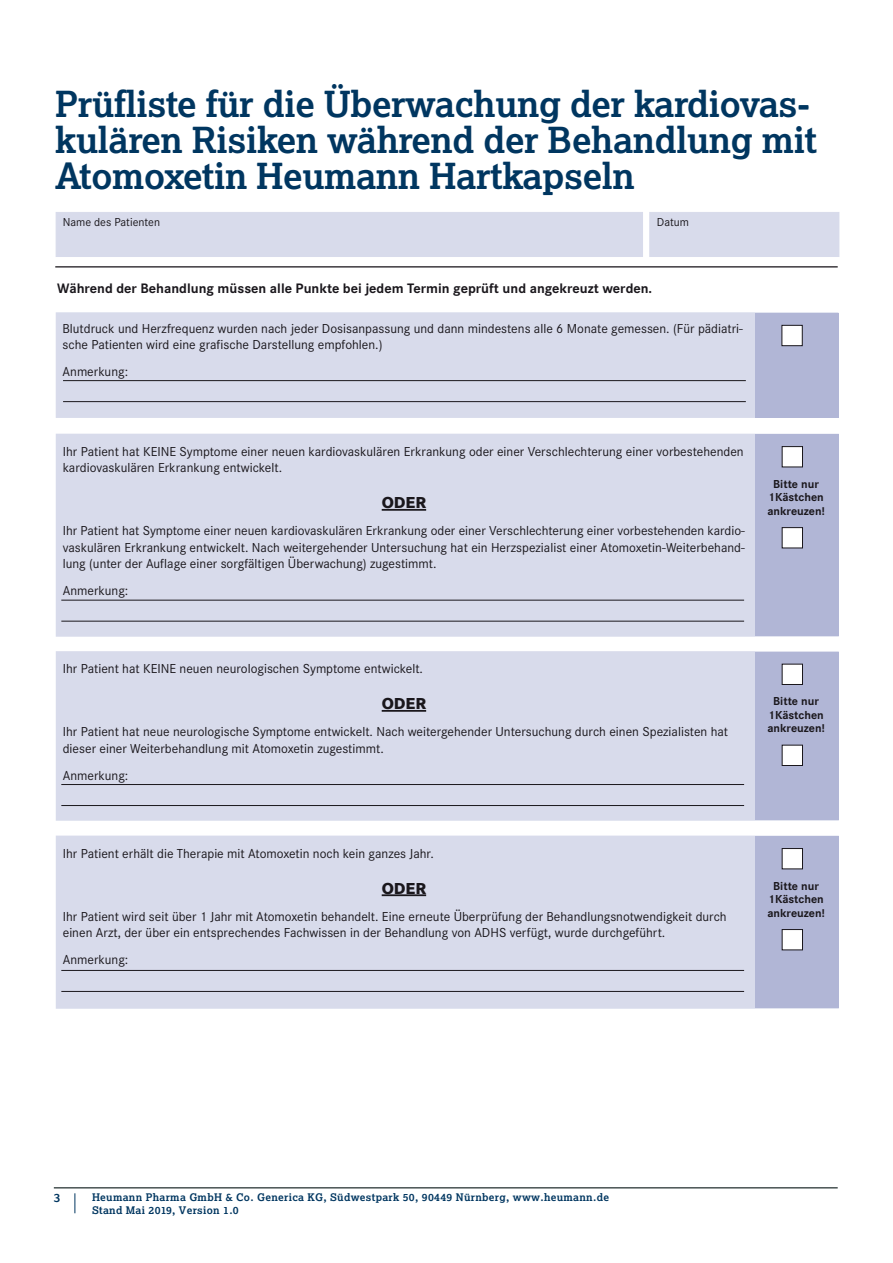
<style>
.page{position:relative;width:893px;height:1263px;background:#fff}
.page>*{position:absolute;margin:0;border:0;box-sizing:border-box;transform-origin:0 0}
.t1{font:700 36px/36px "Lexia Da Ma";letter-spacing:-.01em;color:#003660}
.t2{font:800 16.5px "Corporate S";color:#1a171c}
.t3{font:700 14.25px "Corporate S";color:#1a171c}
.t4{font:13.5px/16.5px "Corporate S";color:#1a171c}
.t5{font:700 12px/13.5px "Corporate S";color:#1a171c;text-align:center}
.t6{font:12px "Corporate S";color:#1a171c}
.t7{font:700 12px "Lexia Da Ma";color:#003660}
.t8{font:700 10.5px/12.6px "Lexia Da Ma";letter-spacing:.03em;color:#003660}
</style>
<div class="page">
<div style="left:56px;top:651px;width:783px;height:170px;background:#d8dbeb"></div>
<div style="left:755px;top:652px;width:83px;height:168px;background:#b1b6d6"></div>
<div style="left:56px;top:312px;width:782px;height:106px;background:#d8dbeb;border:1px solid #d8dbeb"></div>
<div style="left:755px;top:313px;width:83px;height:104px;background:#b1b6d6"></div>
<div style="left:781px;top:325px;width:22px;height:21px;background:#fff;border:1px solid #1a171c"></div>
<hr style="left:63px;top:380px;width:683px;height:1px;background:#1a171c">
<hr style="left:63px;top:401px;width:683px;height:1px;background:#1a171c">
<hr style="left:61px;top:784px;width:683px;height:1px;background:#1a171c">
<hr style="left:61px;top:805px;width:683px;height:1px;background:#1a171c">
<div style="left:650px;top:212px;width:189px;height:45px;background:#d8dbeb"></div>
<div style="left:56px;top:212px;width:587px;height:45px;background:#d8dbeb"></div>
<hr style="left:55px;top:266px;width:783px;height:1px;background:#1a171c">
<hr style="left:54px;top:1187px;width:784px;height:1px;background:#283535">
<svg style="left:75px;top:1193px;width:1px;height:20px"></svg>
<hr style="left:382px;top:710px;width:44px;height:2px;background:#1a171c">
<div style="left:782px;top:664px;width:21px;height:21px;background:#fff;border:1px solid #1a171c"></div>
<div style="left:782px;top:745px;width:21px;height:21px;background:#fff;border:1px solid #1a171c"></div>
<div style="left:56px;top:835px;width:783px;height:174px;background:#d8dbeb;border:2px solid #d8dbeb"></div>
<div style="left:755px;top:836px;width:83px;height:172px;background:#b1b6d6"></div>
<hr style="left:61px;top:970px;width:683px;height:1px;background:#1a171c">
<hr style="left:61px;top:991px;width:683px;height:1px;background:#1a171c">
<hr style="left:382px;top:894px;width:44px;height:2px;background:#1a171c">
<div style="left:782px;top:848px;width:21px;height:21px;background:#fff;border:1px solid #1a171c"></div>
<div style="left:782px;top:929px;width:21px;height:21px;background:#fff;border:1px solid #1a171c"></div>
<div style="left:56px;top:434px;width:783px;height:203px;background:#d8dbeb;border:2px solid #d8dbeb"></div>
<hr style="left:61px;top:600px;width:683px;height:1px;background:#1a171c">
<hr style="left:61px;top:621px;width:683px;height:1px;background:#1a171c">
<div style="left:755px;top:434px;width:83px;height:202px;background:#b1b6d6"></div>
<hr style="left:382px;top:509px;width:44px;height:2px;background:#1a171c">
<div style="left:782px;top:446px;width:21px;height:21px;background:#fff;border:1px solid #1a171c"></div>
<div style="left:782px;top:527px;width:21px;height:21px;background:#fff;border:1px solid #1a171c"></div>
<h1 class="t1" style="left:55px;top:87px;width:763px">Prüfliste für die Überwachung der kardiovas&shy;kulären Risiken während der Behandlung mit<br>Atomoxetin Heumann Hartkapseln</h1>
<p class="t6" style="left:63px;top:215px;width:99px">Name des Patienten</p>
<p class="t6" style="left:657px;top:215px;width:34px">Datum</p>
<p class="t3" style="left:57px;top:280px;width:597px">Während der Behandlung müssen alle Punkte bei jedem Termin geprüft und angekreuzt werden.</p>
<p class="t4" style="left:63px;top:320px;width:682px">Blutdruck und Herzfrequenz wurden nach jeder Dosisanpassung und dann mindestens alle 6 Monate gemessen. (Für pädiatri&shy;sche Patienten wird eine grafische Darstellung empfohlen.)</p>
<p class="t4" style="left:63px;top:364px;width:67px">Anmerkung:</p>
<p class="t4" style="left:63px;top:443px;width:682px">Ihr Patient hat KEINE Symptome einer neuen kardiovaskulären Erkrankung oder einer Verschlechterung einer vorbestehenden kardiovaskulären Erkrankung entwickelt.</p>
<p class="t2" style="left:382px;top:493px;width:46px">ODER</p>
<p class="t4" style="left:63px;top:522px;width:684px;text-align:justify">Ihr Patient hat Symptome einer neuen kardiovaskulären Erkrankung oder einer Verschlechterung einer vorbestehenden kardio&shy;vaskulären Erkrankung entwickelt. Nach weitergehender Untersuchung hat ein Herzspezialist einer Atomoxetin-Weiterbehand&shy;lung (unter der Auflage einer sorgfältigen Überwachung) zugestimmt.</p>
<p class="t4" style="left:63px;top:582px;width:67px">Anmerkung:</p>
<p class="t5" style="left:767px;top:477px;width:59px">Bitte nur<br>1Kästchen ankreuzen!</p>
<p class="t4" style="left:63px;top:660px;width:362px">Ihr Patient hat KEINE neuen neurologischen Symptome entwickelt.</p>
<p class="t2" style="left:382px;top:694px;width:46px">ODER</p>
<p class="t4" style="left:63px;top:723px;width:667px">Ihr Patient hat neue neurologische Symptome entwickelt. Nach weitergehender Untersuchung durch einen Spezialisten hat dieser einer Weiterbehandlung mit Atomoxetin zugestimmt.</p>
<p class="t4" style="left:63px;top:767px;width:67px">Anmerkung:</p>
<p class="t4" style="left:63px;top:845px;width:372px">Ihr Patient erhält die Therapie mit Atomoxetin noch kein ganzes Jahr.</p>
<p class="t2" style="left:382px;top:878px;width:46px">ODER</p>
<p class="t4" style="left:63px;top:908px;width:665px">Ihr Patient wird seit über 1 Jahr mit Atomoxetin behandelt. Eine erneute Überprüfung der Behandlungsnotwendigkeit durch einen Arzt, der über ein entsprechendes Fachwissen in der Behandlung von ADHS verfügt, wurde durchgeführt.</p>
<p class="t4" style="left:63px;top:951px;width:67px">Anmerkung:</p>
<p class="t5" style="left:767px;top:695px;width:59px">Bitte nur<br>1Kästchen ankreuzen!</p>
<p class="t5" style="left:767px;top:879px;width:59px">Bitte nur<br>1Kästchen ankreuzen!</p>
<p class="t7" style="left:54px;top:1191px;width:8px">3</p>
<p class="t8" style="left:92px;top:1191px;width:519px">Heumann Pharma GmbH &amp; Co. Generica KG, Südwestpark 50, 90449 Nürnberg, www.heumann.de<br>Stand Mai 2019, Version 1.0</p>
</div>
